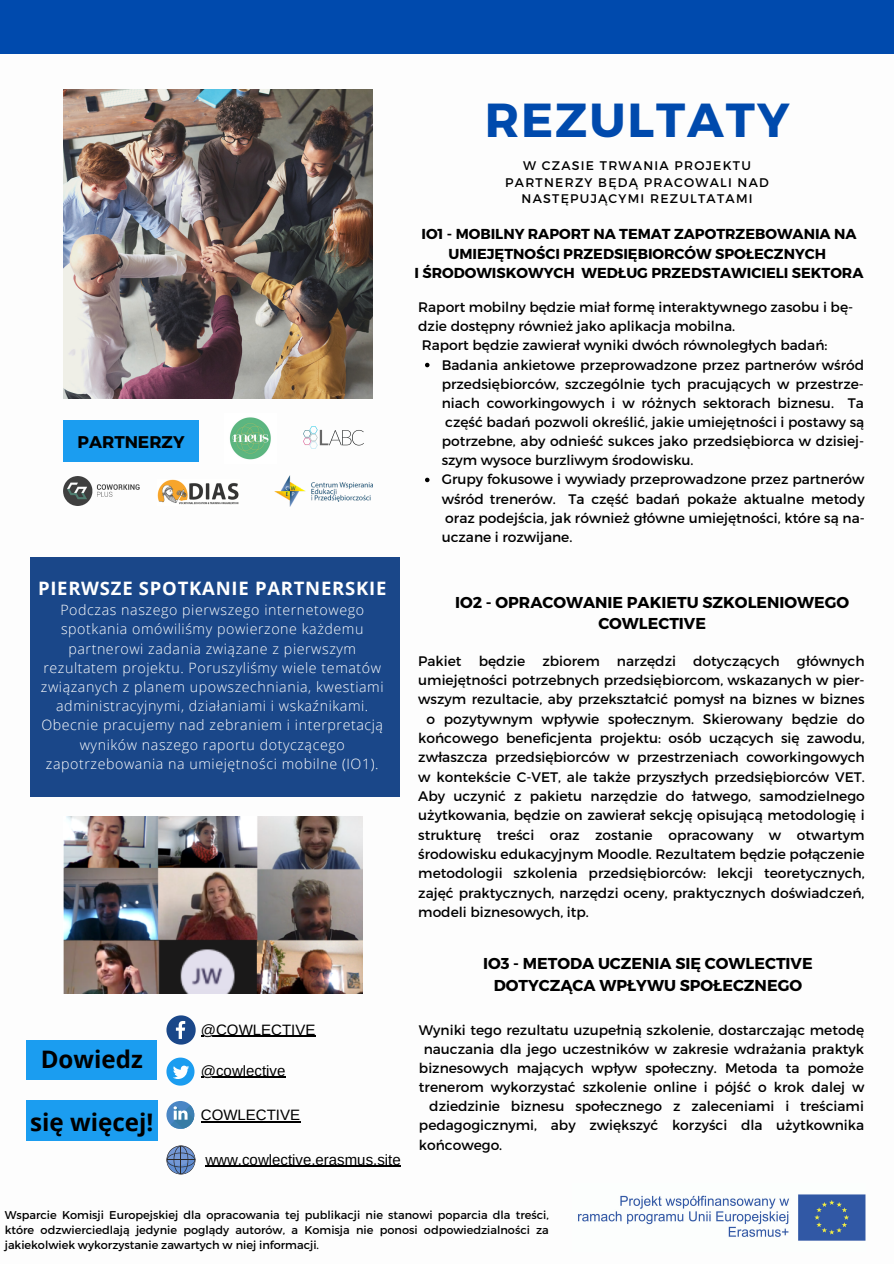
<style>
.page{position:relative;width:894px;height:1264px;background:#fff}
.page>*{position:absolute;margin:0;border:0;box-sizing:border-box;transform-origin:0 0}
.t1{font:700 47.7px "Montserrat";letter-spacing:.04em;color:#004aad}
.t2{font:700 24.15px "Open Sans";color:#000}
.t3{font:700 18.45px "Open Sans";letter-spacing:.04em;color:#fff}
.t4{font:700 16.95px "Montserrat";color:#000}
.t5{font:700 15.75px/21.8px "Montserrat";color:#000;text-align:center}
.t6{font:15px "Arimo";color:#000}
.t7{font:700 14.4px/19.2px "Montserrat";color:#000;text-align:center}
.t8{font:300 14.25px/19.2px "Open Sans";letter-spacing:.04em;color:#fff;text-align:center}
.t9{font:13.8px/19.2px "Montserrat";color:#000;text-align:justify}
.t10{font:12.45px/16.4px "Montserrat";letter-spacing:.1em;color:#000;text-align:center}
.t11{font:11.25px/15.3px "Montserrat";color:#000;text-align:justify}
</style>
<div class="page">
<div style="left:0;top:0;width:893px;height:54px;background:#004aad"></div>
<img style="left:64px;top:89px;width:308px;height:309px">
<div style="left:64px;top:421px;width:135px;height:40px;background:#1b9df0"></div>
<img style="left:64px;top:477px;width:75px;height:28px">
<img style="left:157px;top:480px;width:82px;height:25px">
<img style="left:229px;top:417px;width:42px;height:43px">
<img style="left:274px;top:475px;width:98px;height:31px">
<img style="left:303px;top:426px;width:61px;height:23px">
<div style="left:27px;top:1040px;width:130px;height:39px;background:#1b9df0"></div>
<svg style="left:166px;top:1015px;width:30px;height:29px"></svg>
<div style="left:26px;top:1100px;width:132px;height:40px;background:#1b9df0"></div>
<svg style="left:166px;top:1057px;width:28px;height:28px"></svg>
<svg style="left:166px;top:1100px;width:28px;height:28px"></svg>
<svg style="left:170px;top:1105px;width:25px;height:24px"></svg>
<svg style="left:166px;top:1145px;width:29px;height:29px"></svg>
<svg style="left:425px;top:363px;width:4px;height:4px"></svg>
<svg style="left:425px;top:477px;width:4px;height:5px"></svg>
<hr style="left:201px;top:1035px;width:114px;height:1px;background:#000">
<hr style="left:201px;top:1076px;width:84px;height:1px;background:#000">
<hr style="left:201px;top:1121px;width:99px;height:1px;background:#000">
<hr style="left:205px;top:1165px;width:195px;height:1px;background:#000">
<div style="left:30px;top:556px;width:369px;height:240px;background:#1a4789"></div>
<img style="left:578px;top:1194px;width:287px;height:47px">
<img style="left:64px;top:817px;width:298px;height:176px">
<p class="t1" style="left:484px;top:89px;width:306px">REZULTATY</p>
<p class="t10" style="left:505px;top:157px;width:265px">W CZASIE TRWANIA PROJEKTU<br>PARTNERZY BĘDĄ PRACOWALI NAD<br>NASTĘPUJĄCYMI REZULTATAMI</p>
<p class="t7" style="left:421px;top:224px;width:436px">IO1 - MOBILNY RAPORT NA TEMAT ZAPOTRZEBOWANIA NA<br>UMIEJĘTNOŚCI PRZEDSIĘBIORCÓW SPOŁECZNYCH</p>
<p class="t7" style="left:414px;top:262px;width:450px">I ŚRODOWISKOWYCH WEDŁUG PRZEDSTAWICIELI SEKTORA</p>
<p class="t4" style="left:77px;top:431px;width:108px">PARTNERZY</p>
<p class="t3" style="left:38px;top:575px;width:350px">PIERWSZE SPOTKANIE PARTNERSKIE</p>
<p class="t8" style="left:41px;top:600px;width:344px">Podczas naszego pierwszego internetowego spotkania omówiliśmy powierzone każdemu partnerowi zadania związane z pierwszym rezultatem projektu. Poruszyliśmy wiele tematów związanych z planem upowszechniania, kwestiami administracyjnymi, działaniami i wskaźnikami.</p>
<p class="t8" style="left:41px;top:715px;width:343px">Obecnie pracujemy nad zebraniem i interpretacją wyników naszego raportu dotyczącego zapotrzebowania na umiejętności mobilne (IO1).</p>
<p class="t2" style="left:41px;top:1042px;width:103px">Dowiedz</p>
<p class="t2" style="left:30px;top:1104px;width:125px">się więcej!</p>
<p class="t6" style="left:201px;top:1021px;width:116px">@COWLECTIVE</p>
<p class="t6" style="left:201px;top:1062px;width:86px">@cowlective</p>
<p class="t6" style="left:201px;top:1106px;width:101px">COWLECTIVE</p>
<p class="t6" style="left:205px;top:1151px;width:197px">www.cowlective.erasmus.site</p>
<p class="t9" style="left:418px;top:297px;width:436px">Raport mobilny będzie miał formę interaktywnego zasobu i bę-</p>
<p class="t9" style="left:418px;top:316px;width:318px">dzie dostępny również jako aplikacja mobilna.</p>
<p class="t9" style="left:421px;top:335px;width:407px">Raport będzie zawierał wyniki dwóch równoległych badań:</p>
<p class="t9" style="left:441px;top:354px;width:424px">Badania ankietowe przeprowadzone przez partnerów wśród przedsiębiorców, szczególnie tych pracujących w przestrze&shy;niach coworkingowych i w różnych sektorach biznesu. Ta część badań pozwoli określić, jakie umiejętności i postawy są potrzebne, aby odnieść sukces jako przedsiębiorca w dzisiej&shy;szym wysoce burzliwym środowisku.</p>
<p class="t9" style="left:441px;top:469px;width:424px">Grupy fokusowe i wywiady przeprowadzone przez partnerów wśród trenerów. Ta część badań pokaże aktualne metody oraz podejścia, jak również główne umiejętności, które są na&shy;uczane i rozwijane.</p>
<p class="t5" style="left:455px;top:590px;width:395px">IO2 - OPRACOWANIE PAKIETU SZKOLENIOWEGO<br>COWLECTIVE</p>
<p class="t9" style="left:418px;top:650px;width:448px">Pakiet będzie zbiorem narzędzi dotyczących głównych</p>
<p class="t9" style="left:418px;top:669px;width:448px">umiejętności potrzebnych przedsiębiorcom, wskazanych w pier-</p>
<p class="t9" style="left:418px;top:689px;width:447px">wszym rezultacie, aby przekształcić pomysł na biznes w biznes</p>
<p class="t9" style="left:426px;top:708px;width:439px">o pozytywnym wpływie społecznym. Skierowany będzie do</p>
<p class="t9" style="left:418px;top:727px;width:448px">końcowego beneficjenta projektu: osób uczących się zawodu,</p>
<p class="t9" style="left:418px;top:747px;width:448px">zwłaszcza przedsiębiorców w przestrzeniach coworkingowych</p>
<p class="t9" style="left:418px;top:766px;width:448px">w kontekście C-VET, ale także przyszłych przedsiębiorców VET.</p>
<p class="t9" style="left:418px;top:785px;width:448px">Aby uczynić z pakietu narzędzie do łatwego, samodzielnego</p>
<p class="t9" style="left:418px;top:805px;width:448px">użytkowania, będzie on zawierał sekcję opisującą metodologię i</p>
<p class="t9" style="left:418px;top:824px;width:447px">strukturę treści oraz zostanie opracowany w otwartym</p>
<p class="t9" style="left:418px;top:843px;width:448px">środowisku edukacyjnym Moodle. Rezultatem będzie połączenie</p>
<p class="t9" style="left:418px;top:863px;width:448px">metodologii szkolenia przedsiębiorców: lekcji teoretycznych,</p>
<p class="t9" style="left:418px;top:882px;width:447px">zajęć praktycznych, narzędzi oceny, praktycznych doświadczeń,</p>
<p class="t9" style="left:418px;top:901px;width:172px">modeli biznesowych, itp.</p>
<p class="t5" style="left:483px;top:952px;width:331px">IO3 - METODA UCZENIA SIĘ COWLECTIVE<br>DOTYCZĄCA WPŁYWU SPOŁECZNEGO</p>
<p class="t9" style="left:419px;top:1019px;width:446px">Wyniki tego rezultatu uzupełnią szkolenie, dostarczając metodę</p>
<p class="t9" style="left:423px;top:1038px;width:442px">nauczania dla jego uczestników w zakresie wdrażania praktyk</p>
<p class="t9" style="left:419px;top:1057px;width:446px">biznesowych mających wpływ społeczny. Metoda ta pomoże</p>
<p class="t9" style="left:419px;top:1076px;width:447px">trenerom wykorzystać szkolenie online i pójść o krok dalej w</p>
<p class="t9" style="left:429px;top:1096px;width:436px">dziedzinie biznesu społecznego z zaleceniami i treściami</p>
<p class="t9" style="left:419px;top:1115px;width:446px">pedagogicznymi, aby zwiększyć korzyści dla użytkownika</p>
<p class="t9" style="left:419px;top:1134px;width:85px">końcowego.</p>
<p class="t11" style="left:5px;top:1206px;width:545px">Wsparcie Komisji Europejskiej dla opracowania tej publikacji nie stanowi poparcia dla treści, które odzwierciedlają jedynie poglądy autorów, a Komisja nie ponosi odpowiedzialności za jakiekolwiek wykorzystanie zawartych w niej informacji.</p>
</div>
